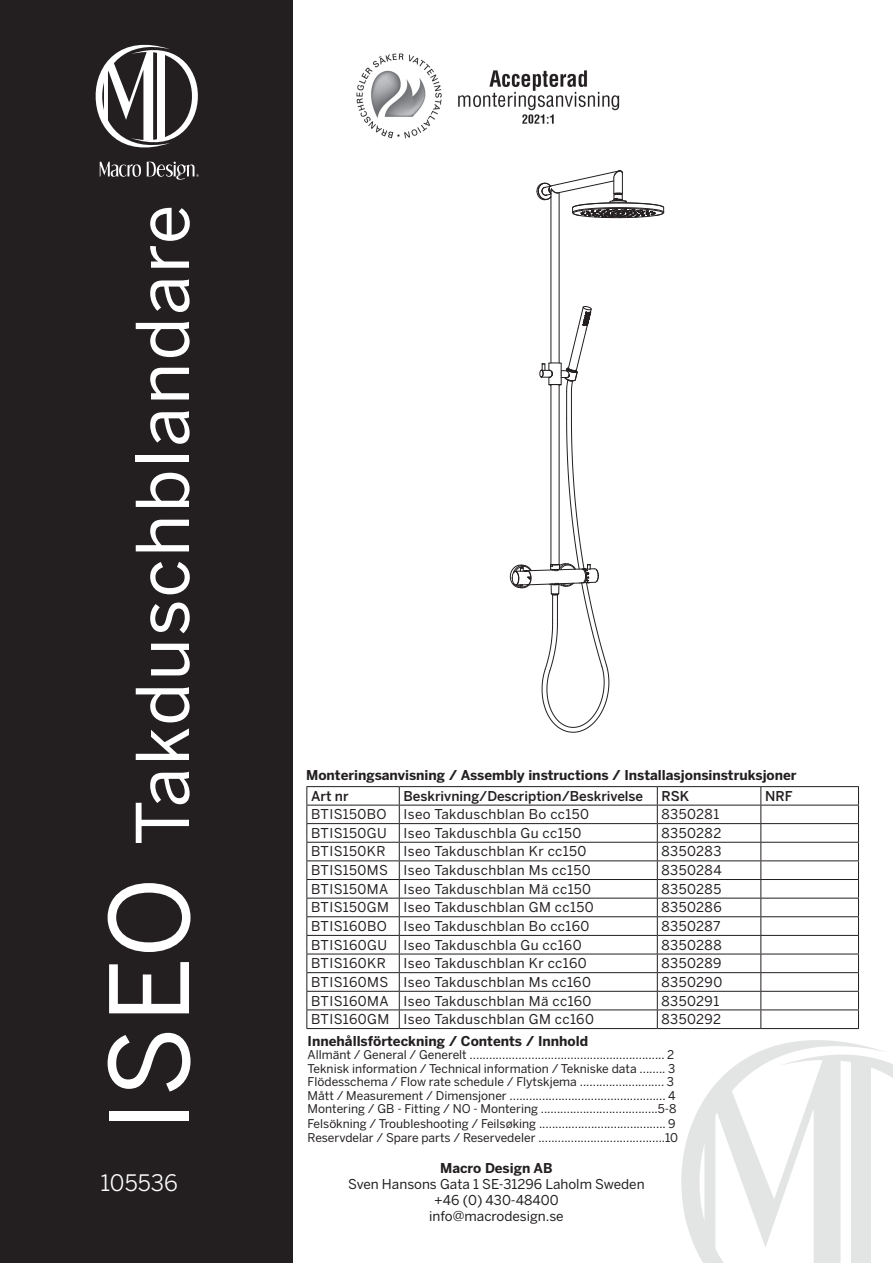
<style>
.page{position:relative;width:893px;height:1263px;background:#fff}
.page>*{position:absolute;margin:0;border:0;box-sizing:border-box;transform-origin:0 0}
.t1{font:72px "Benton Sans";letter-spacing:.03em;color:#fff}
.Artikelnummer_framsi{font:22.5px "Benton Sans";color:#fff}
.Rubrik_produktnamn{font:13.5px "Benton Sans";letter-spacing:.03em;color:#231f20}
.Mått_centrerad{font:700 13.5px "Benton Sans";color:#231f20}
.Rubrik_produktnamn-2{font:13.5px "Benton Sans";color:#231f20}
.Mått_centrerad-2{font:500 13.5px "Benton Sans";color:#231f20}
.Mått_centrerad-3{font:12px "Benton Sans";color:#231f20}
.s1{font-size:108px}
</style>
<div class="page">
<hr style="left:551px;top:191px;width:1px;height:172px;background:#231f20">
<hr style="left:559px;top:193px;width:1px;height:170px;background:#231f20">
<svg style="left:510px;top:306px;width:99px;height:427px"></svg>
<svg style="left:536px;top:170px;width:128px;height:48px"></svg>
<img style="left:356px;top:53px;width:264px;height:86px">
<hr style="left:306px;top:786px;width:93px;height:1px;background:#231f20">
<hr style="left:399px;top:786px;width:258px;height:1px;background:#231f20">
<hr style="left:657px;top:786px;width:104px;height:1px;background:#231f20">
<hr style="left:761px;top:786px;width:98px;height:1px;background:#231f20">
<hr style="left:306px;top:805px;width:93px;height:1px;background:#231f20">
<hr style="left:399px;top:805px;width:258px;height:1px;background:#231f20">
<hr style="left:657px;top:805px;width:104px;height:1px;background:#231f20">
<hr style="left:761px;top:805px;width:98px;height:1px;background:#231f20">
<hr style="left:306px;top:823px;width:93px;height:1px;background:#231f20">
<hr style="left:399px;top:823px;width:258px;height:1px;background:#231f20">
<hr style="left:657px;top:823px;width:104px;height:1px;background:#231f20">
<hr style="left:761px;top:823px;width:98px;height:1px;background:#231f20">
<hr style="left:306px;top:842px;width:93px;height:1px;background:#231f20">
<hr style="left:399px;top:842px;width:258px;height:1px;background:#231f20">
<hr style="left:657px;top:842px;width:104px;height:1px;background:#231f20">
<hr style="left:761px;top:842px;width:98px;height:1px;background:#231f20">
<hr style="left:306px;top:860px;width:93px;height:1px;background:#231f20">
<hr style="left:399px;top:860px;width:258px;height:1px;background:#231f20">
<hr style="left:657px;top:860px;width:104px;height:1px;background:#231f20">
<hr style="left:761px;top:860px;width:98px;height:1px;background:#231f20">
<hr style="left:306px;top:879px;width:93px;height:1px;background:#231f20">
<hr style="left:399px;top:879px;width:258px;height:1px;background:#231f20">
<hr style="left:657px;top:879px;width:104px;height:1px;background:#231f20">
<hr style="left:761px;top:879px;width:98px;height:1px;background:#231f20">
<hr style="left:306px;top:898px;width:93px;height:1px;background:#231f20">
<hr style="left:399px;top:898px;width:258px;height:1px;background:#231f20">
<hr style="left:657px;top:898px;width:104px;height:1px;background:#231f20">
<hr style="left:761px;top:898px;width:98px;height:1px;background:#231f20">
<hr style="left:306px;top:916px;width:93px;height:1px;background:#231f20">
<hr style="left:399px;top:916px;width:258px;height:1px;background:#231f20">
<hr style="left:657px;top:916px;width:104px;height:1px;background:#231f20">
<hr style="left:761px;top:916px;width:98px;height:1px;background:#231f20">
<hr style="left:306px;top:935px;width:93px;height:1px;background:#231f20">
<hr style="left:399px;top:935px;width:258px;height:1px;background:#231f20">
<hr style="left:657px;top:935px;width:104px;height:1px;background:#231f20">
<hr style="left:761px;top:935px;width:98px;height:1px;background:#231f20">
<hr style="left:306px;top:954px;width:93px;height:1px;background:#231f20">
<hr style="left:399px;top:954px;width:258px;height:1px;background:#231f20">
<hr style="left:657px;top:954px;width:104px;height:1px;background:#231f20">
<hr style="left:761px;top:954px;width:98px;height:1px;background:#231f20">
<hr style="left:306px;top:972px;width:93px;height:1px;background:#231f20">
<hr style="left:399px;top:972px;width:258px;height:1px;background:#231f20">
<hr style="left:657px;top:972px;width:104px;height:1px;background:#231f20">
<hr style="left:761px;top:972px;width:98px;height:1px;background:#231f20">
<hr style="left:306px;top:991px;width:93px;height:1px;background:#231f20">
<hr style="left:399px;top:991px;width:258px;height:1px;background:#231f20">
<hr style="left:657px;top:991px;width:104px;height:1px;background:#231f20">
<hr style="left:761px;top:991px;width:98px;height:1px;background:#231f20">
<hr style="left:306px;top:1009px;width:93px;height:1px;background:#231f20">
<svg style="left:306px;top:787px;width:1px;height:241px"></svg>
<hr style="left:399px;top:1009px;width:258px;height:1px;background:#231f20">
<svg style="left:399px;top:787px;width:1px;height:241px"></svg>
<hr style="left:657px;top:1009px;width:104px;height:1px;background:#231f20">
<svg style="left:657px;top:787px;width:1px;height:241px"></svg>
<hr style="left:761px;top:1009px;width:98px;height:1px;background:#231f20">
<svg style="left:760px;top:787px;width:1px;height:241px"></svg>
<svg style="left:858px;top:787px;width:1px;height:241px"></svg>
<hr style="left:306px;top:1028px;width:93px;height:1px;background:#231f20">
<hr style="left:399px;top:1028px;width:258px;height:1px;background:#231f20">
<hr style="left:657px;top:1028px;width:104px;height:1px;background:#231f20">
<hr style="left:761px;top:1028px;width:98px;height:1px;background:#231f20">
<div style="left:0;top:0;width:293px;height:1263px;background:#231f20"></div>
<svg style="left:96px;top:45px;width:103px;height:135px"></svg>
<svg style="left:681px;top:1100px;width:23px;height:163px;fill:#e3e4e4"></svg>
<svg style="left:704px;top:1040px;width:189px;height:223px"></svg>
<p class="t1" style="left:120px;top:1132px;width:929px;rotate:-90deg"><span class="s1">ISEO</span> Takduschblandare</p>
<p class="Artikelnummer_framsi" style="left:100px;top:1170px;width:79px">105536</p>
<p class="Mått_centrerad" style="left:306px;top:767px;width:492px">Monteringsanvisning / Assembly instructions / Installasjonsinstruksjoner</p>
<p class="Mått_centrerad-2" style="left:311px;top:788px;width:39px">Art nr</p>
<p class="Mått_centrerad-2" style="left:404px;top:788px;width:241px">Beskrivning/Description/Beskrivelse</p>
<p class="Mått_centrerad-2" style="left:662px;top:788px;width:29px">RSK</p>
<p class="Mått_centrerad-2" style="left:765px;top:788px;width:29px">NRF</p>
<p class="Rubrik_produktnamn" style="left:311px;top:806px;width:77px">BTIS150BO</p>
<p class="Rubrik_produktnamn" style="left:404px;top:806px;width:187px">Iseo Takduschblan Bo cc150</p>
<p class="Rubrik_produktnamn" style="left:662px;top:806px;width:59px">8350281</p>
<p class="Rubrik_produktnamn" style="left:311px;top:825px;width:77px">BTIS150GU</p>
<p class="Rubrik_produktnamn" style="left:404px;top:825px;width:179px">Iseo Takduschbla Gu cc150</p>
<p class="Rubrik_produktnamn" style="left:662px;top:825px;width:61px">8350282</p>
<p class="Rubrik_produktnamn" style="left:311px;top:843px;width:76px">BTIS150KR</p>
<p class="Rubrik_produktnamn" style="left:404px;top:843px;width:184px">Iseo Takduschblan Kr cc150</p>
<p class="Rubrik_produktnamn" style="left:662px;top:843px;width:61px">8350283</p>
<p class="Rubrik_produktnamn" style="left:311px;top:862px;width:78px">BTIS150MS</p>
<p class="Rubrik_produktnamn" style="left:404px;top:862px;width:189px">Iseo Takduschblan Ms cc150</p>
<p class="Rubrik_produktnamn" style="left:662px;top:862px;width:62px">8350284</p>
<p class="Rubrik_produktnamn" style="left:311px;top:881px;width:79px">BTIS150MA</p>
<p class="Rubrik_produktnamn" style="left:404px;top:881px;width:189px">Iseo Takduschblan Mä cc150</p>
<p class="Rubrik_produktnamn" style="left:662px;top:881px;width:61px">8350285</p>
<p class="Rubrik_produktnamn" style="left:311px;top:899px;width:79px">BTIS150GM</p>
<p class="Rubrik_produktnamn" style="left:404px;top:899px;width:192px">Iseo Takduschblan GM cc150</p>
<p class="Rubrik_produktnamn" style="left:662px;top:899px;width:62px">8350286</p>
<p class="Rubrik_produktnamn" style="left:311px;top:918px;width:77px">BTIS160BO</p>
<p class="Rubrik_produktnamn" style="left:404px;top:918px;width:187px">Iseo Takduschblan Bo cc160</p>
<p class="Rubrik_produktnamn" style="left:662px;top:918px;width:60px">8350287</p>
<p class="Rubrik_produktnamn" style="left:311px;top:937px;width:77px">BTIS160GU</p>
<p class="Rubrik_produktnamn" style="left:404px;top:937px;width:180px">Iseo Takduschbla Gu cc160</p>
<p class="Rubrik_produktnamn" style="left:662px;top:937px;width:62px">8350288</p>
<p class="Rubrik_produktnamn" style="left:311px;top:955px;width:76px">BTIS160KR</p>
<p class="Rubrik_produktnamn" style="left:404px;top:955px;width:185px">Iseo Takduschblan Kr cc160</p>
<p class="Rubrik_produktnamn" style="left:662px;top:955px;width:61px">8350289</p>
<p class="Rubrik_produktnamn" style="left:311px;top:974px;width:79px">BTIS160MS</p>
<p class="Rubrik_produktnamn" style="left:404px;top:974px;width:189px">Iseo Takduschblan Ms cc160</p>
<p class="Rubrik_produktnamn" style="left:662px;top:974px;width:62px">8350290</p>
<p class="Rubrik_produktnamn" style="left:311px;top:993px;width:79px">BTIS160MA</p>
<p class="Rubrik_produktnamn" style="left:404px;top:993px;width:189px">Iseo Takduschblan Mä cc160</p>
<p class="Rubrik_produktnamn" style="left:662px;top:993px;width:59px">8350291</p>
<p class="Rubrik_produktnamn" style="left:311px;top:1011px;width:80px">BTIS160GM</p>
<p class="Rubrik_produktnamn" style="left:404px;top:1011px;width:192px">Iseo Takduschblan GM cc160</p>
<p class="Rubrik_produktnamn" style="left:662px;top:1011px;width:61px">8350292</p>
<p class="Mått_centrerad" style="left:308px;top:1033px;width:282px">Innehållsförteckning / Contents / Innhold</p>
<p class="Mått_centrerad-3" style="left:308px;top:1048px;width:368px">Allmänt / General / Generelt ............................................................ 2</p>
<p class="Mått_centrerad-3" style="left:308px;top:1061px;width:369px">Teknisk information / Technical information / Tekniske data ........ 3</p>
<p class="Mått_centrerad-3" style="left:308px;top:1075px;width:368px">Flödesschema / Flow rate schedule / Flytskjema .......................... 3</p>
<p class="Mått_centrerad-3" style="left:308px;top:1088px;width:369px">Mått / Measurement / Dimensjoner ................................................ 4</p>
<p class="Mått_centrerad-3" style="left:308px;top:1102px;width:370px">Montering / GB - Fitting / NO - Montering ....................................5-8</p>
<p class="Mått_centrerad-3" style="left:308px;top:1116px;width:370px">Felsökning / Troubleshooting / Feilsøking ....................................... 9</p>
<p class="Mått_centrerad-3" style="left:308px;top:1130px;width:372px">Reservdelar / Spare parts / Reservedeler .......................................10</p>
<p class="Mått_centrerad" style="left:440px;top:1159px;width:114px">Macro Design AB</p>
<p class="Rubrik_produktnamn-2" style="left:348px;top:1176px;width:298px">Sven Hansons Gata 1 SE-31296 Laholm Sweden</p>
<p class="Rubrik_produktnamn-2" style="left:434px;top:1192px;width:126px">+46 (0) 430-48400</p>
<p class="Rubrik_produktnamn-2" style="left:429px;top:1208px;width:136px">info@macrodesign.se</p>
</div>
